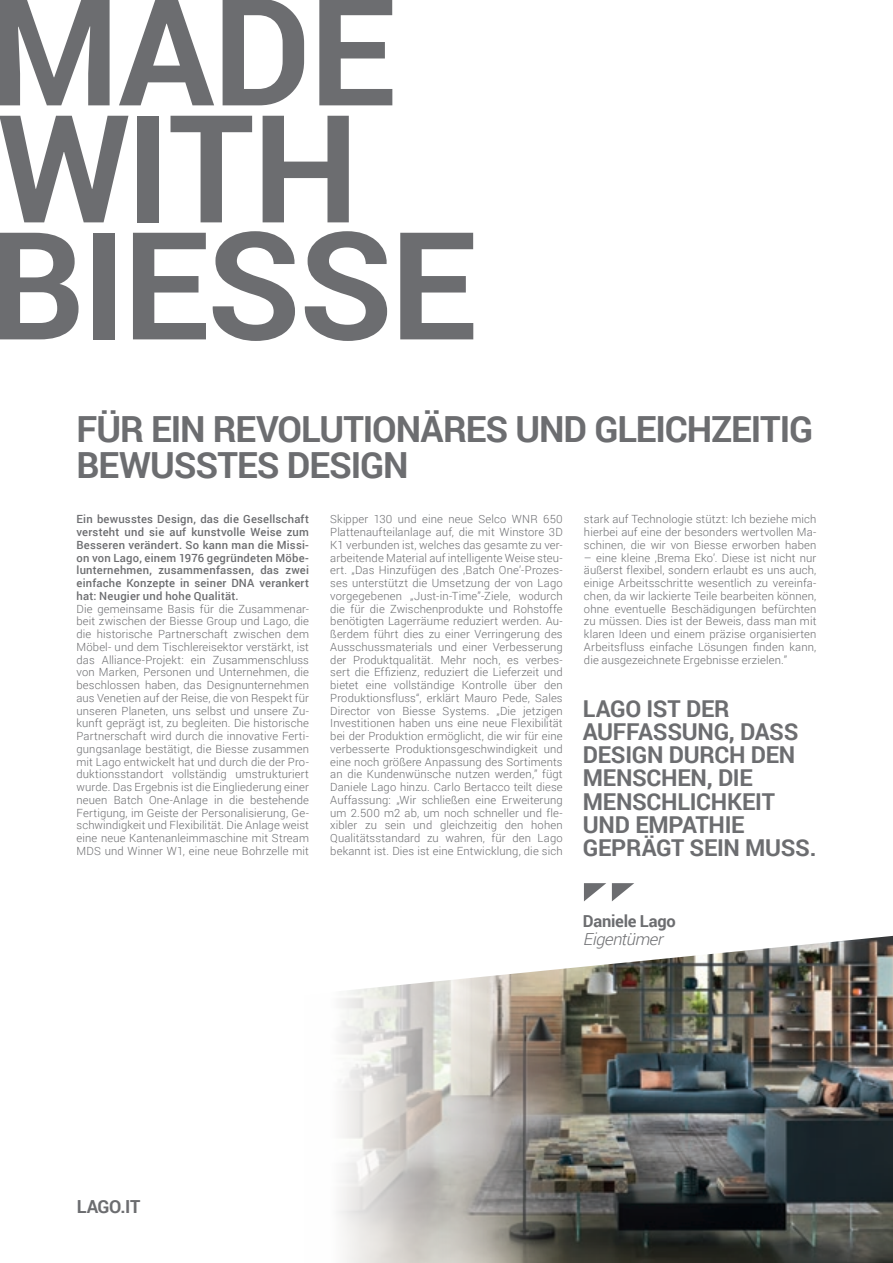
<style>
.page{position:relative;width:893px;height:1263px;background:#fff}
.page>*{position:absolute;margin:0;border:0;box-sizing:border-box;transform-origin:0 0}
.t1{font:700 150px/117px "Roboto";letter-spacing:-.02em;color:#6c6d70}
.t2{font:700 36px/36px "Roboto";letter-spacing:-.03em;color:#6c6d70}
.titolo_1__livello_th{font:700 23.25px/23.2px "Roboto";letter-spacing:-.01em;color:#6c6d70}
.titolo_1__livello_th-2{font:700 18px "Roboto";letter-spacing:-.02em;color:#6c6d70}
.titolo_1__livello_th-3{font:700 16.5px "Roboto";letter-spacing:-.015em;color:#6c6d70}
.titolo_1__livello_th-4{font:italic 300 16.5px "Roboto";color:#6c6d70}
.t3{font:300 11.25px/12.8px "Roboto";letter-spacing:.015em;color:#6c6d70;text-align:justify}
.t4{font:500 11.25px/12.8px "Roboto";letter-spacing:.02em;color:#6c6d70;text-align:justify}
</style>
<div class="page">
<img style="left:338px;top:936px;width:555px;height:327px">
<svg style="left:612px;top:883px;width:22px;height:18px"></svg>
<svg style="left:584px;top:883px;width:22px;height:18px"></svg>
<h1 class="t1" style="left:-11px;top:-12px;width:489px">MADE<br>WITH<br>BIESSE</h1>
<p class="t2" style="left:77px;top:410px;width:738px">FÜR EIN REVOLUTIONÄRES UND GLEICHZEITIG<br>BEWUSSTES DESIGN</p>
<p class="t4" style="left:77px;top:512px;width:234px">Ein bewusstes Design, das die Gesellschaft versteht und sie auf kunstvolle Weise zum Besseren verändert. So kann man die Missi&shy;on von Lago, einem 1976 gegründeten Möbe&shy;lunternehmen, zusammenfassen, das zwei einfache Konzepte in seiner DNA verankert hat: Neugier und hohe Qualität.</p>
<p class="t3" style="left:77px;top:602px;width:234px">Die gemeinsame Basis für die Zusammenar&shy;beit zwischen der Biesse Group und Lago, die die historische Partnerschaft zwischen dem Möbel- und dem Tischlereisektor verstärkt, ist das Alliance-Projekt: ein Zusammenschluss von Marken, Personen und Unternehmen, die beschlossen haben, das Designunternehmen aus Venetien auf der Reise, die von Respekt für unseren Planeten, uns selbst und unsere Zu&shy;kunft geprägt ist, zu begleiten. Die historische Partnerschaft wird durch die innovative Ferti&shy;gungsanlage bestätigt, die Biesse zusammen mit Lago entwickelt hat und durch die der Pro&shy;duktionsstandort vollständig umstrukturiert wurde. Das Ergebnis ist die Eingliederung einer neuen Batch One-Anlage in die bestehende Fertigung, im Geiste der Personalisierung, Ge&shy;schwindigkeit und Flexibilität. Die Anlage weist eine neue Kantenanleimmaschine mit Stream MDS und Winner W1, eine neue Bohrzelle mit</p>
<p class="t3" style="left:330px;top:513px;width:234px">Skipper 130 und eine neue Selco WNR 650<br>Plattenaufteilanlage auf, die mit Winstore 3D K1 verbunden ist, welches das gesamte zu ver&shy;arbeitende Material auf intelligente Weise steu&shy;ert. „Das Hinzufügen des ‚Batch One’-Prozes&shy;ses unterstützt die Umsetzung der von Lago vorgegebenen „Just-in-Time”-Ziele, wodurch die für die Zwischenprodukte und Rohstoffe benötigten Lagerräume reduziert werden. Au&shy;ßerdem führt dies zu einer Verringerung des Ausschussmaterials und einer Verbesserung der Produktqualität. Mehr noch, es verbes&shy;sert die Effizienz, reduziert die Lieferzeit und bietet eine vollständige Kontrolle über den Produktionsfluss“, erklärt Mauro Pede, Sales Director von Biesse Systems. „Die jetzigen Investitionen haben uns eine neue Flexibilität bei der Produktion ermöglicht, die wir für eine verbesserte Produktionsgeschwindigkeit und eine noch größere Anpassung des Sortiments an die Kundenwünsche nutzen werden,” fügt Daniele Lago hinzu. Carlo Bertacco teilt diese Auffassung: „Wir schließen eine Erweiterung um 2.500 m2 ab, um noch schneller und fle&shy;xibler zu sein und gleichzeitig den hohen Qualitätsstandard zu wahren, für den Lago bekannt ist. Dies ist eine Entwicklung, die sich</p>
<p class="t3" style="left:584px;top:513px;width:234px">stark auf Technologie stützt: Ich beziehe mich hierbei auf eine der besonders wertvollen Ma&shy;schinen, die wir von Biesse erworben haben</p>
<p class="t3" style="left:584px;top:551px;width:234px">– eine kleine ‚Brema Eko’. Diese ist nicht nur äußerst flexibel, sondern erlaubt es uns auch, einige Arbeitsschritte wesentlich zu vereinfa&shy;chen, da wir lackierte Teile bearbeiten können, ohne eventuelle Beschädigungen befürchten zu müssen. Dies ist der Beweis, dass man mit klaren Ideen und einem präzise organisierten Arbeitsfluss einfache Lösungen finden kann, die ausgezeichnete Ergebnisse erzielen.”</p>
<p class="titolo_1__livello_th" style="left:583px;top:696px;width:235px">LAGO IST DER<br>AUFFASSUNG, DASS<br>DESIGN DURCH DEN<br>MENSCHEN, DIE<br>MENSCHLICHKEIT<br>UND EMPATHIE<br>GEPRÄGT SEIN MUSS.</p>
<p class="titolo_1__livello_th-2" style="left:77px;top:1194px;width:65px">LAGO.IT</p>
<p class="titolo_1__livello_th-3" style="left:583px;top:910px;width:94px">Daniele Lago</p>
<p class="titolo_1__livello_th-4" style="left:583px;top:928px;width:86px">Eigentümer</p>
</div>
